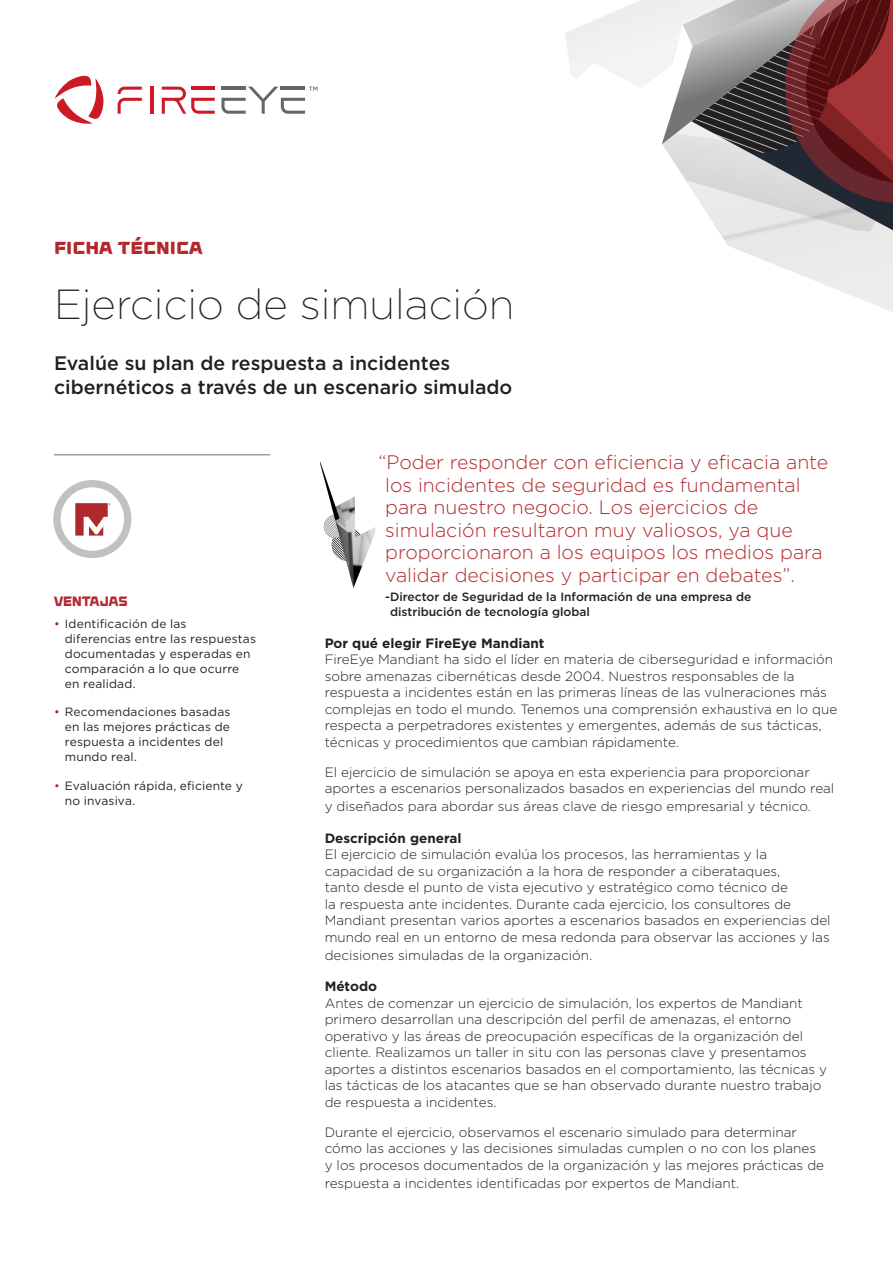
<style>
.page{position:relative;width:893px;height:1263px;background:#fff}
.page>*{position:absolute;margin:0;border:0;box-sizing:border-box;transform-origin:0 0}
.t1{font:200 42px "Gotham";color:#231f20}
.t2{font:21px "Fire Eye Display U";color:#b2282d}
.Subhead_L1_9_12{font:300 19.5px/22.5px "Gotham";color:#b3282d}
.t3{font:500 19.5px/24px "Gotham";color:#231f20}
.Text_Intro_9_12_-_Ov{font:300 13.5px/16.5px "Gotham";color:#231f20}
.Subhead_Level_1{font:700 13.5px "Gotham";color:#231f20}
.Subhead_L1_9_12-2{font:700 13.5px "Gotham";color:#231f20}
.t4{font:13.5px "Fire Eye Display U";color:#b2282d}
.t5{font:12px/15px "Gotham";letter-spacing:.015em;color:#231f20}
.Subhead_L1_9_12-3{font:500 12px/15px "Gotham";color:#231f20}
.s1{color:#b2282d}
</style>
<div class="page">
<hr style="left:150px;top:87px;width:3px;height:27px;background:#cc1b26">
<svg style="left:118px;top:87px;width:24px;height:27px"></svg>
<svg style="left:162px;top:87px;width:53px;height:27px"></svg>
<svg style="left:55px;top:75px;width:48px;height:49px"></svg>
<svg style="left:221px;top:87px;width:96px;height:27px"></svg>
<hr style="left:54px;top:455px;width:216px;height:1px;background:#231f20">
<svg style="left:565px;top:0;width:328px;height:312px"></svg>
<div style="left:53px;top:480px;width:78px;height:78px;background:#c1c1c0;border-radius:50%"></div>
<div style="left:61px;top:487px;width:63px;height:64px;background:#fff;border-radius:50%"></div>
<svg style="left:75px;top:503px;width:36px;height:33px"></svg>
<img style="left:346px;top:527px;width:29px;height:61px">
<svg style="left:320px;top:461px;width:44px;height:100px"></svg>
<p class="t2" style="left:54px;top:234px;width:150px">ficha técnica</p>
<p class="t1" style="left:54px;top:278px;width:462px">Ejercicio de simulación</p>
<p class="t3" style="left:54px;top:351px;width:460px">Evalúe su plan de respuesta a incidentes cibernéticos a través de un escenario simulado</p>
<p class="t4" style="left:54px;top:593px;width:75px">VENTAJAS</p>
<p class="t5" style="left:65px;top:616px;width:193px;text-indent:-11px"><span class="s1">•</span> Identificación de las<br>diferencias entre las respuestas documentadas y esperadas en comparación a lo que ocurre en realidad.</p>
<p class="t5" style="left:65px;top:704px;width:167px;text-indent:-11px"><span class="s1">•</span> Recomendaciones basadas en las mejores prácticas de respuesta a incidentes del mundo real.</p>
<p class="t5" style="left:65px;top:778px;width:179px;text-indent:-11px"><span class="s1">•</span> Evaluación rápida, eficiente y no invasiva.</p>
<p class="Subhead_L1_9_12" style="left:385px;top:451px;width:444px;text-indent:-7px">“Poder responder con eficiencia y eficacia ante los incidentes de seguridad es fundamental para nuestro negocio. Los ejercicios de simulación resultaron muy valiosos, ya que proporcionaron a los equipos los medios para validar decisiones y participar en debates”.</p>
<p class="Subhead_L1_9_12-3" style="left:390px;top:589px;width:363px;text-indent:-5px">-Director de Seguridad de la Información de una empresa de distribución de tecnología global</p>
<p class="Subhead_Level_1" style="left:325px;top:634px;width:221px">Por qué elegir FireEye Mandiant</p>
<p class="Text_Intro_9_12_-_Ov" style="left:325px;top:651px;width:514px">FireEye Mandiant ha sido el líder en materia de ciberseguridad e información sobre amenazas cibernéticas desde 2004. Nuestros responsables de la respuesta a incidentes están en las primeras líneas de las vulneraciones más complejas en todo el mundo. Tenemos una comprensión exhaustiva en lo que respecta a perpetradores existentes y emergentes, además de sus tácticas, técnicas y procedimientos que cambian rápidamente.</p>
<p class="Text_Intro_9_12_-_Ov" style="left:325px;top:763px;width:511px">El ejercicio de simulación se apoya en esta experiencia para proporcionar aportes a escenarios personalizados basados en experiencias del mundo real</p>
<p class="Text_Intro_9_12_-_Ov" style="left:325px;top:798px;width:488px">y diseñados para abordar sus áreas clave de riesgo empresarial y técnico.</p>
<p class="Subhead_L1_9_12-2" style="left:325px;top:829px;width:138px">Descripción general</p>
<p class="Text_Intro_9_12_-_Ov" style="left:325px;top:846px;width:507px">El ejercicio de simulación evalúa los procesos, las herramientas y la capacidad de su organización a la hora de responder a ciberataques,<br>tanto desde el punto de vista ejecutivo y estratégico como técnico de<br>la respuesta ante incidentes. Durante cada ejercicio, los consultores de Mandiant presentan varios aportes a escenarios basados en experiencias del mundo real en un entorno de mesa redonda para observar las acciones y las</p>
<p class="Text_Intro_9_12_-_Ov" style="left:325px;top:946px;width:269px">decisiones simuladas de la organización.</p>
<p class="Subhead_Level_1" style="left:325px;top:977px;width:54px">Método</p>
<p class="Text_Intro_9_12_-_Ov" style="left:325px;top:994px;width:504px">Antes de comenzar un ejercicio de simulación, los expertos de Mandiant primero desarrollan una descripción del perfil de amenazas, el entorno operativo y las áreas de preocupación específicas de la organización del cliente. Realizamos un taller in situ con las personas clave y presentamos aportes a distintos escenarios basados en el comportamiento, las técnicas y las tácticas de los atacantes que se han observado durante nuestro trabajo de respuesta a incidentes.</p>
<p class="Text_Intro_9_12_-_Ov" style="left:325px;top:1123px;width:501px">Durante el ejercicio, observamos el escenario simulado para determinar cómo las acciones y las decisiones simuladas cumplen o no con los planes y los procesos documentados de la organización y las mejores prácticas de</p>
<p class="Text_Intro_9_12_-_Ov" style="left:325px;top:1174px;width:416px">respuesta a incidentes identificadas por expertos de Mandiant.</p>
</div>
